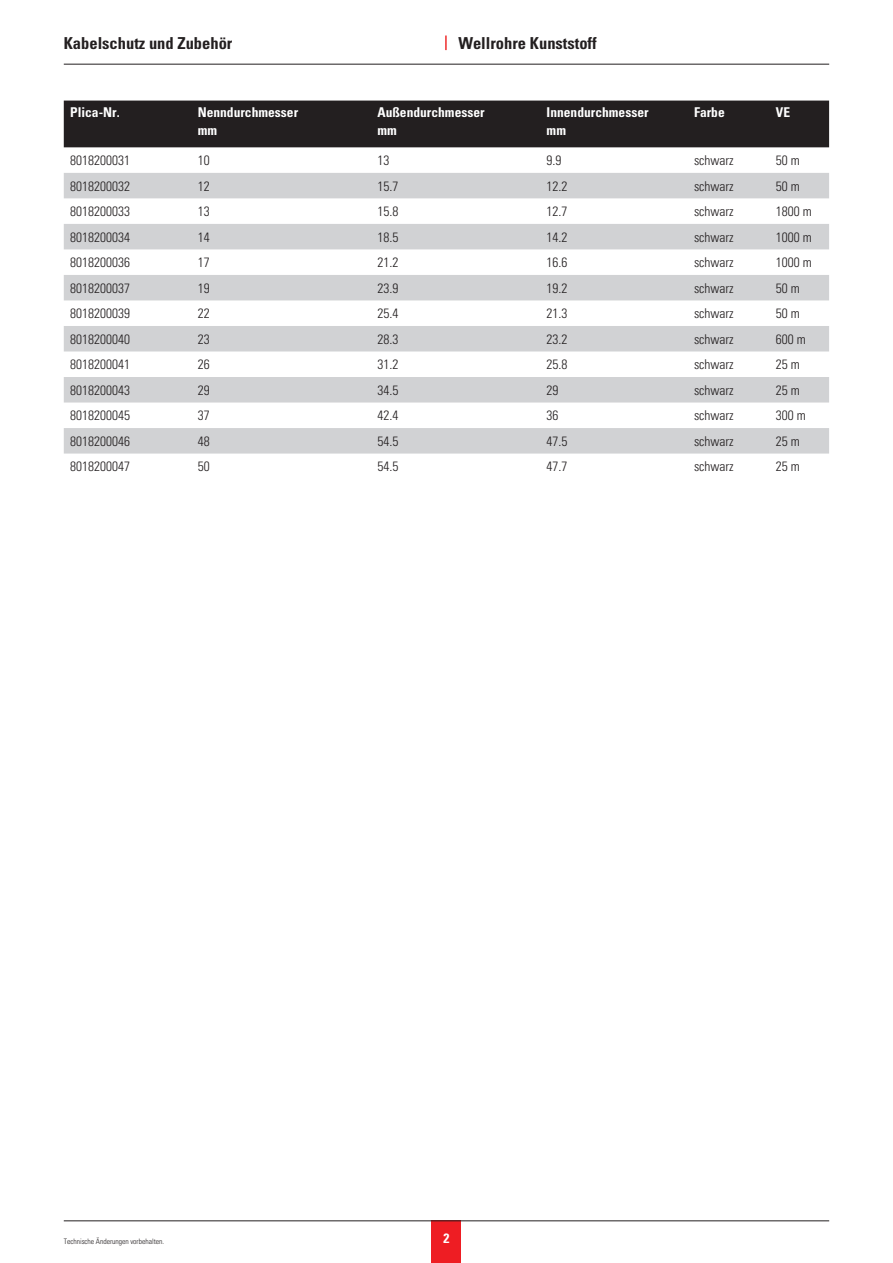
<style>
.page{position:relative;width:893px;height:1263px;background:#fff}
.page>*{position:absolute;margin:0;border:0;box-sizing:border-box;transform-origin:0 0}
.SeitenTitel{font:700 condensed 16.5px "Univers LT Pro";color:#231f20}
.Tabvalue{font:300 condensed 13.5px "Univers LT Pro";color:#231f20}
.TabÜberschrift{font:700 condensed 13.5px "Univers LT Pro";color:#fff}
.Fußzeile{font:300 condensed 7.5px "Univers LT Pro";color:#231f20}
</style>
<div class="page">
<div style="left:432px;top:1221px;width:29px;height:42px;background:#ee1d23"></div>
<hr style="left:64px;top:1220px;width:765px;height:1px;background:#231f20">
<hr style="left:64px;top:64px;width:765px;height:1px;background:#231f20">
<svg style="left:445px;top:36px;width:2px;height:14px"></svg>
<div style="left:64px;top:101px;width:765px;height:46px;background:#231f20"></div>
<svg style="left:64px;top:173px;width:765px;height:281px;fill:#d1d2d4"></svg>
<p class="SeitenTitel" style="left:64px;top:33px;width:170px">Kabelschutz und Zubehör</p>
<p class="TabÜberschrift" style="left:70px;top:104px;width:51px">Plica-Nr.</p>
<p class="TabÜberschrift" style="left:198px;top:104px;width:102px">Nenndurchmesser</p>
<p class="TabÜberschrift" style="left:198px;top:122px;width:21px">mm</p>
<p class="SeitenTitel" style="left:458px;top:33px;width:140px">Wellrohre Kunststoff</p>
<p class="TabÜberschrift" style="left:377px;top:104px;width:109px">Außendurchmesser</p>
<p class="TabÜberschrift" style="left:377px;top:122px;width:21px">mm</p>
<p class="TabÜberschrift" style="left:547px;top:104px;width:103px">Innendurchmesser</p>
<p class="TabÜberschrift" style="left:547px;top:122px;width:21px">mm</p>
<p class="TabÜberschrift" style="left:694px;top:104px;width:32px">Farbe</p>
<p class="TabÜberschrift" style="left:776px;top:104px;width:16px">VE</p>
<p class="Tabvalue" style="left:70px;top:151px;width:61px">8018200031</p>
<p class="Tabvalue" style="left:198px;top:151px;width:13px">10</p>
<p class="Tabvalue" style="left:377px;top:151px;width:13px">13</p>
<p class="Tabvalue" style="left:547px;top:151px;width:16px">9.9</p>
<p class="Tabvalue" style="left:694px;top:151px;width:41px">schwarz</p>
<p class="Tabvalue" style="left:776px;top:151px;width:25px">50 m</p>
<p class="Tabvalue" style="left:70px;top:177px;width:61px">8018200032</p>
<p class="Tabvalue" style="left:198px;top:177px;width:13px">12</p>
<p class="Tabvalue" style="left:377px;top:177px;width:22px">15.7</p>
<p class="Tabvalue" style="left:547px;top:177px;width:22px">12.2</p>
<p class="Tabvalue" style="left:694px;top:177px;width:41px">schwarz</p>
<p class="Tabvalue" style="left:776px;top:177px;width:25px">50 m</p>
<p class="Tabvalue" style="left:70px;top:202px;width:61px">8018200033</p>
<p class="Tabvalue" style="left:198px;top:202px;width:13px">13</p>
<p class="Tabvalue" style="left:377px;top:202px;width:22px">15.8</p>
<p class="Tabvalue" style="left:547px;top:202px;width:22px">12.7</p>
<p class="Tabvalue" style="left:694px;top:202px;width:41px">schwarz</p>
<p class="Tabvalue" style="left:776px;top:202px;width:37px">1800 m</p>
<p class="Tabvalue" style="left:70px;top:228px;width:61px">8018200034</p>
<p class="Tabvalue" style="left:198px;top:228px;width:13px">14</p>
<p class="Tabvalue" style="left:377px;top:228px;width:22px">18.5</p>
<p class="Tabvalue" style="left:547px;top:228px;width:22px">14.2</p>
<p class="Tabvalue" style="left:694px;top:228px;width:41px">schwarz</p>
<p class="Tabvalue" style="left:776px;top:228px;width:37px">1000 m</p>
<p class="Tabvalue" style="left:70px;top:253px;width:61px">8018200036</p>
<p class="Tabvalue" style="left:198px;top:253px;width:13px">17</p>
<p class="Tabvalue" style="left:377px;top:253px;width:22px">21.2</p>
<p class="Tabvalue" style="left:547px;top:253px;width:22px">16.6</p>
<p class="Tabvalue" style="left:694px;top:253px;width:41px">schwarz</p>
<p class="Tabvalue" style="left:776px;top:253px;width:37px">1000 m</p>
<p class="Tabvalue" style="left:70px;top:279px;width:61px">8018200037</p>
<p class="Tabvalue" style="left:198px;top:279px;width:13px">19</p>
<p class="Tabvalue" style="left:377px;top:279px;width:22px">23.9</p>
<p class="Tabvalue" style="left:547px;top:279px;width:22px">19.2</p>
<p class="Tabvalue" style="left:694px;top:279px;width:41px">schwarz</p>
<p class="Tabvalue" style="left:776px;top:279px;width:25px">50 m</p>
<p class="Tabvalue" style="left:70px;top:304px;width:61px">8018200039</p>
<p class="Tabvalue" style="left:198px;top:304px;width:13px">22</p>
<p class="Tabvalue" style="left:377px;top:304px;width:22px">25.4</p>
<p class="Tabvalue" style="left:547px;top:304px;width:22px">21.3</p>
<p class="Tabvalue" style="left:694px;top:304px;width:41px">schwarz</p>
<p class="Tabvalue" style="left:776px;top:304px;width:25px">50 m</p>
<p class="Tabvalue" style="left:70px;top:330px;width:61px">8018200040</p>
<p class="Tabvalue" style="left:198px;top:330px;width:13px">23</p>
<p class="Tabvalue" style="left:377px;top:330px;width:22px">28.3</p>
<p class="Tabvalue" style="left:547px;top:330px;width:22px">23.2</p>
<p class="Tabvalue" style="left:694px;top:330px;width:41px">schwarz</p>
<p class="Tabvalue" style="left:776px;top:330px;width:31px">600 m</p>
<p class="Tabvalue" style="left:70px;top:355px;width:61px">8018200041</p>
<p class="Tabvalue" style="left:198px;top:355px;width:13px">26</p>
<p class="Tabvalue" style="left:377px;top:355px;width:22px">31.2</p>
<p class="Tabvalue" style="left:547px;top:355px;width:22px">25.8</p>
<p class="Tabvalue" style="left:694px;top:355px;width:41px">schwarz</p>
<p class="Tabvalue" style="left:776px;top:355px;width:25px">25 m</p>
<p class="Tabvalue" style="left:70px;top:381px;width:61px">8018200043</p>
<p class="Tabvalue" style="left:198px;top:381px;width:13px">29</p>
<p class="Tabvalue" style="left:377px;top:381px;width:22px">34.5</p>
<p class="Tabvalue" style="left:547px;top:381px;width:13px">29</p>
<p class="Tabvalue" style="left:694px;top:381px;width:41px">schwarz</p>
<p class="Tabvalue" style="left:776px;top:381px;width:25px">25 m</p>
<p class="Tabvalue" style="left:70px;top:406px;width:61px">8018200045</p>
<p class="Tabvalue" style="left:198px;top:406px;width:13px">37</p>
<p class="Tabvalue" style="left:377px;top:406px;width:22px">42.4</p>
<p class="Tabvalue" style="left:547px;top:406px;width:13px">36</p>
<p class="Tabvalue" style="left:694px;top:406px;width:41px">schwarz</p>
<p class="Tabvalue" style="left:776px;top:406px;width:31px">300 m</p>
<p class="Tabvalue" style="left:70px;top:432px;width:61px">8018200046</p>
<p class="Tabvalue" style="left:198px;top:432px;width:13px">48</p>
<p class="Tabvalue" style="left:377px;top:432px;width:22px">54.5</p>
<p class="Tabvalue" style="left:547px;top:432px;width:22px">47.5</p>
<p class="Tabvalue" style="left:694px;top:432px;width:41px">schwarz</p>
<p class="Tabvalue" style="left:776px;top:432px;width:25px">25 m</p>
<p class="Tabvalue" style="left:70px;top:457px;width:61px">8018200047</p>
<p class="Tabvalue" style="left:198px;top:457px;width:13px">50</p>
<p class="Tabvalue" style="left:377px;top:457px;width:22px">54.5</p>
<p class="Tabvalue" style="left:547px;top:457px;width:22px">47.7</p>
<p class="Tabvalue" style="left:694px;top:457px;width:41px">schwarz</p>
<p class="Tabvalue" style="left:776px;top:457px;width:25px">25 m</p>
<p class="Fußzeile" style="left:64px;top:1236px;width:102px">Technische Änderungen vorbehalten.</p>
<p class="TabÜberschrift" style="left:443px;top:1230px;width:7px">2</p>
</div>
